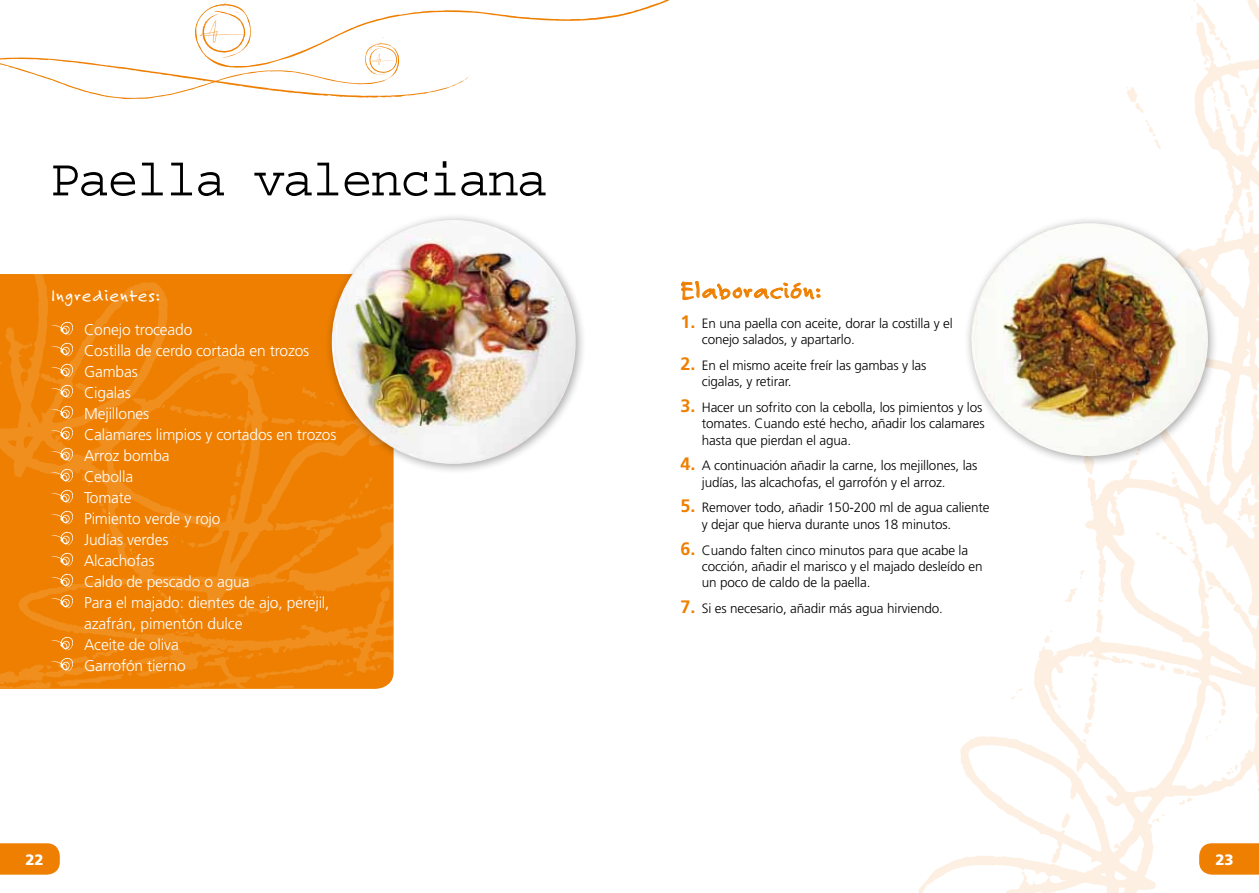
<style>
.page{position:relative;width:1259px;height:893px;background:#fff}
.page>*{position:absolute;margin:0;border:0;box-sizing:border-box;transform-origin:0 0}
.t1{font:52.2px "Courier Std";letter-spacing:-.04em;color:#000}
.t2{font:24.9px "Felt Tip Roman";letter-spacing:.05em;color:#ee7f00}
.t3{font:18.45px "Felt Tip Roman";letter-spacing:.05em;color:#fff}
.t4{font:300 15.6px/21px "Frutiger LT Std";letter-spacing:-.01em;color:#fff}
.t5{font:900 15px "Frutiger LT Std";color:#fff}
.t6{font:300 13.5px/16.2px "Frutiger LT Std";letter-spacing:-.01em;color:#000}
.s1{font-weight:700;font-size:18px;color:#ee7f00}
</style>
<div class="page">
<img style="left:918px;top:0;width:341px;height:893px">
<svg style="left:1199px;top:843px;width:60px;height:32px;background:#ee860e"></svg>
<svg style="left:0;top:0;width:670px;height:100px"></svg>
<svg style="left:0;top:843px;width:60px;height:32px;background:#ee860e"></svg>
<img style="left:0;top:274px;width:393px;height:414px">
<svg style="left:681px;top:281px;width:139px;height:19px"></svg>
<svg style="left:51px;top:322px;width:23px;height:13px"></svg>
<svg style="left:51px;top:343px;width:23px;height:13px"></svg>
<svg style="left:51px;top:364px;width:23px;height:13px"></svg>
<svg style="left:51px;top:385px;width:23px;height:13px"></svg>
<svg style="left:51px;top:406px;width:23px;height:13px"></svg>
<svg style="left:51px;top:427px;width:23px;height:13px"></svg>
<svg style="left:51px;top:448px;width:23px;height:13px"></svg>
<svg style="left:51px;top:469px;width:23px;height:13px"></svg>
<svg style="left:51px;top:490px;width:23px;height:13px"></svg>
<svg style="left:51px;top:511px;width:23px;height:13px"></svg>
<svg style="left:51px;top:532px;width:23px;height:13px"></svg>
<svg style="left:51px;top:553px;width:23px;height:13px"></svg>
<svg style="left:51px;top:574px;width:23px;height:13px"></svg>
<svg style="left:51px;top:595px;width:23px;height:13px"></svg>
<svg style="left:51px;top:637px;width:23px;height:13px"></svg>
<svg style="left:51px;top:658px;width:23px;height:13px"></svg>
<div style="left:324px;top:213px;width:262px;height:262px;background:#000;opacity:.35"></div>
<img style="left:332px;top:220px;width:244px;height:244px;border-radius:122px">
<div style="left:964px;top:216px;width:255px;height:251px;background:#000;opacity:.35"></div>
<img style="left:971px;top:223px;width:237px;height:233px">
<h1 class="t1" style="left:49px;top:151px;width:501px">Paella valenciana</h1>
<h3 class="t3" style="left:51px;top:284px;width:110px">Ingredientes:</h3>
<p class="t4" style="left:84px;top:320px;width:254px">Conejo troceado<br>Costilla de cerdo cortada en trozos<br>Gambas<br>Cigalas<br>Mejillones<br>Calamares limpios y cortados en trozos<br>Arroz bomba<br>Cebolla<br>Tomate<br>Pimiento verde y rojo<br>Judías verdes<br>Alcachofas<br>Caldo de pescado o agua<br>Para el majado: dientes de ajo, perejil, azafrán, pimentón dulce<br>Aceite de oliva<br>Garrofón tierno</p>
<h2 class="t2" style="left:680px;top:275px;width:142px">Elaboración:</h2>
<p class="t6" style="left:702px;top:315px;width:252px;text-indent:-21px"><span class="s1">1.</span> En una paella con aceite, dorar la costilla y el conejo salados, y apartarlo.</p>
<p class="t6" style="left:702px;top:358px;width:226px;text-indent:-21px"><span class="s1">2.</span> En el mismo aceite freír las gambas y las cigalas, y retirar.</p>
<p class="t6" style="left:702px;top:400px;width:284px;text-indent:-21px"><span class="s1">3.</span> Hacer un sofrito con la cebolla, los pimientos y los tomates. Cuando esté hecho, añadir los calamares hasta que pierdan el agua.</p>
<p class="t6" style="left:702px;top:458px;width:277px;text-indent:-21px"><span class="s1">4.</span> A continuación añadir la carne, los mejillones, las judías, las alcachofas, el garrofón y el arroz.</p>
<p class="t6" style="left:702px;top:500px;width:289px;text-indent:-21px"><span class="s1">5.</span> Remover todo, añadir 150-200 ml de agua caliente y dejar que hierva durante unos 18 minutos.</p>
<p class="t6" style="left:702px;top:542px;width:282px;text-indent:-21px"><span class="s1">6.</span> Cuando falten cinco minutos para que acabe la cocción, añadir el marisco y el majado desleído en un poco de caldo de la paella.</p>
<p class="t6" style="left:680px;top:600px;width:264px"><span class="s1">7.</span> Si es necesario, añadir más agua hirviendo.</p>
<p class="t5" style="left:25px;top:851px;width:20px">22</p>
<p class="t5" style="left:1215px;top:851px;width:20px">23</p>
</div>
